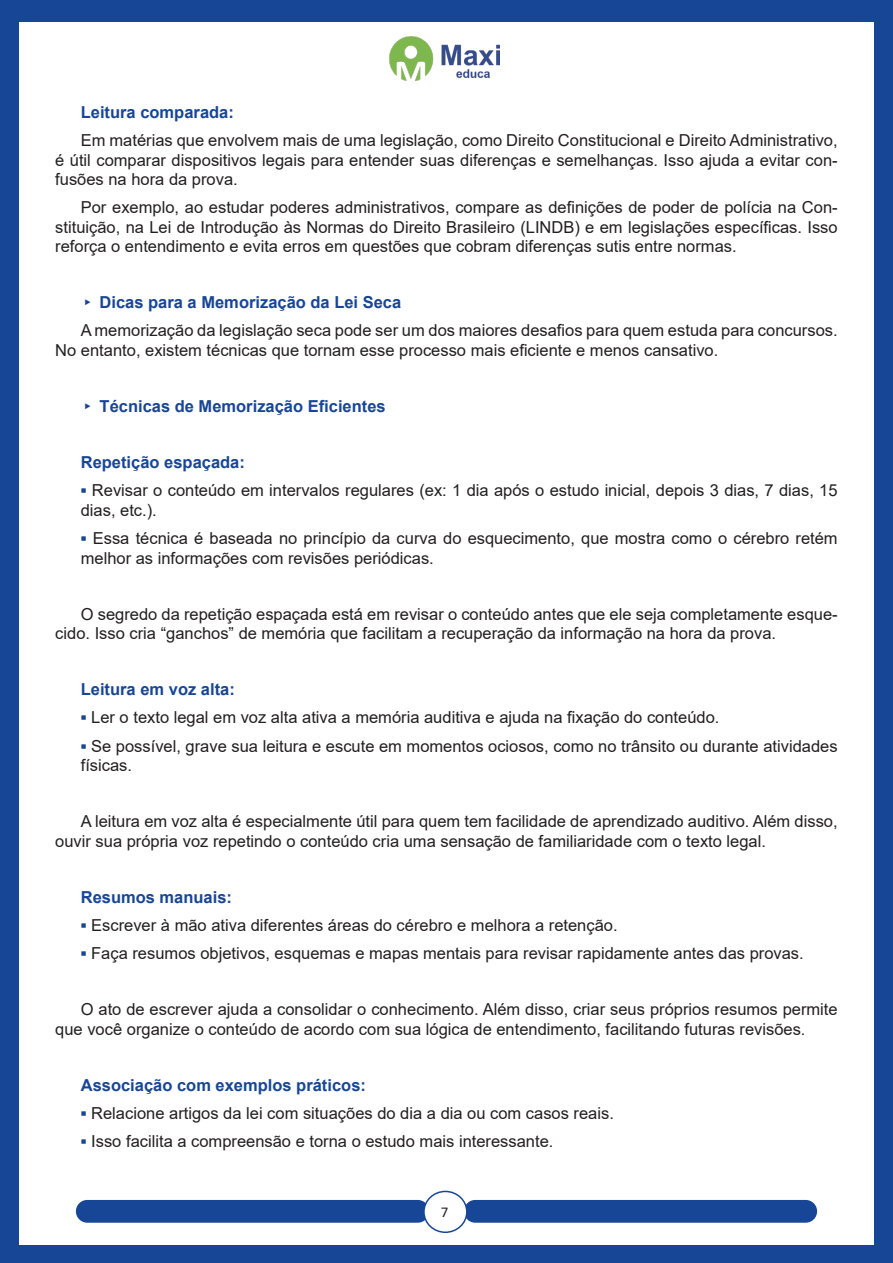
<style>
.page{position:relative;width:893px;height:1263px;background:#184696}
.page>*{position:absolute;margin:0;border:0;box-sizing:border-box;transform-origin:0 0}
.Lista_1{font:16.5px/19.5px "Arial";color:#231f20}
.Lista_2{font:16.5px "Arial";color:#231f20}
.SUBTÓPICOS_1{font:700 16.5px "Arial";color:#184695}
.TOPICOS{font:700 16.5px "Arial";color:#184695}
.t1{font:15px "Calibri";color:#231f20}
.s1{font-weight:700;color:#184695}
</style>
<div class="page">
<div style="left:19px;top:22px;width:855px;height:1223px;background:#fff"></div>
<div style="left:77px;top:1201px;width:351px;height:21px;background:#184696;border-radius:11px"></div>
<div style="left:76px;top:1200px;width:353px;height:23px;border:2px solid #184696;border-radius:11px"></div>
<div style="left:465px;top:1201px;width:351px;height:21px;background:#184696;border-radius:11px"></div>
<div style="left:464px;top:1200px;width:353px;height:23px;border:2px solid #184696;border-radius:11px"></div>
<div style="left:424px;top:1191px;width:43px;height:41px;background:#fff;border-radius:50%"></div>
<div style="left:423px;top:1191px;width:45px;height:42px;border:2px solid #184696;border-radius:50%"></div>
<img style="left:390px;top:37px;width:109px;height:44px">
<p class="SUBTÓPICOS_1" style="left:81px;top:101px;width:155px">Leitura comparada:</p>
<p class="Lista_1" style="left:55px;top:131px;width:784px;text-align:justify;text-indent:26px">Em matérias que envolvem mais de uma legislação, como Direito Constitucional e Direito Administrativo, é útil comparar dispositivos legais para entender suas diferenças e semelhanças. Isso ajuda a evitar con&shy;fusões na hora da prova.</p>
<p class="Lista_1" style="left:55px;top:198px;width:784px;text-align:justify;text-indent:26px">Por exemplo, ao estudar poderes administrativos, compare as definições de poder de polícia na Con&shy;stituição, na Lei de Introdução às Normas do Direito Brasileiro (LINDB) e em legislações específicas. Isso reforça o entendimento e evita erros em questões que cobram diferenças sutis entre normas.</p>
<p class="TOPICOS" style="left:81px;top:291px;width:322px">▸ Dicas para a Memorização da Lei Seca</p>
<p class="Lista_1" style="left:55px;top:321px;width:784px;text-indent:26px">A memorização da legislação seca pode ser um dos maiores desafios para quem estuda para concursos.<br>No entanto, existem técnicas que tornam esse processo mais eficiente e menos cansativo.</p>
<p class="TOPICOS" style="left:81px;top:394px;width:306px">▸ Técnicas de Memorização Eficientes</p>
<p class="SUBTÓPICOS_1" style="left:81px;top:450px;width:166px">Repetição espaçada:</p>
<p class="Lista_1" style="left:81px;top:481px;width:758px"><span class="s1">▪</span> Revisar o conteúdo em intervalos regulares (ex: 1 dia após o estudo inicial, depois 3 dias, 7 dias, 15 dias, etc.).</p>
<p class="Lista_1" style="left:81px;top:528px;width:758px"><span class="s1">▪</span> Essa técnica é baseada no princípio da curva do esquecimento, que mostra como o cérebro retém melhor as informações com revisões periódicas.</p>
<p class="Lista_1" style="left:55px;top:604px;width:784px;text-indent:26px">O segredo da repetição espaçada está em revisar o conteúdo antes que ele seja completamente esque&shy;cido. Isso cria “ganchos” de memória que facilitam a recuperação da informação na hora da prova.</p>
<p class="SUBTÓPICOS_1" style="left:81px;top:678px;width:156px">Leitura em voz alta:</p>
<p class="Lista_1" style="left:81px;top:708px;width:640px"><span class="s1">▪</span> Ler o texto legal em voz alta ativa a memória auditiva e ajuda na fixação do conteúdo.</p>
<p class="Lista_1" style="left:81px;top:736px;width:758px"><span class="s1">▪</span> Se possível, grave sua leitura e escute em momentos ociosos, como no trânsito ou durante atividades físicas.</p>
<p class="Lista_1" style="left:55px;top:811px;width:784px;text-indent:26px">A leitura em voz alta é especialmente útil para quem tem facilidade de aprendizado auditivo. Além disso, ouvir sua própria voz repetindo o conteúdo cria uma sensação de familiaridade com o texto legal.</p>
<p class="SUBTÓPICOS_1" style="left:81px;top:885px;width:153px">Resumos manuais:</p>
<p class="Lista_1" style="left:81px;top:915px;width:538px"><span class="s1">▪</span> Escrever à mão ativa diferentes áreas do cérebro e melhora a retenção.</p>
<p class="Lista_1" style="left:81px;top:944px;width:724px"><span class="s1">▪</span> Faça resumos objetivos, esquemas e mapas mentais para revisar rapidamente antes das provas.</p>
<p class="Lista_1" style="left:55px;top:1000px;width:784px;text-indent:26px">O ato de escrever ajuda a consolidar o conhecimento. Além disso, criar seus próprios resumos permite que você organize o conteúdo de acordo com sua lógica de entendimento, facilitando futuras revisões.</p>
<p class="SUBTÓPICOS_1" style="left:81px;top:1073px;width:287px">Associação com exemplos práticos:</p>
<p class="Lista_2" style="left:81px;top:1102px;width:535px"><span class="s1">▪</span> Relacione artigos da lei com situações do dia a dia ou com casos reais.</p>
<p class="Lista_2" style="left:81px;top:1130px;width:474px"><span class="s1">▪</span> Isso facilita a compreensão e torna o estudo mais interessante.</p>
<p class="t1" style="left:441px;top:1202px;width:9px">7</p>
</div>
